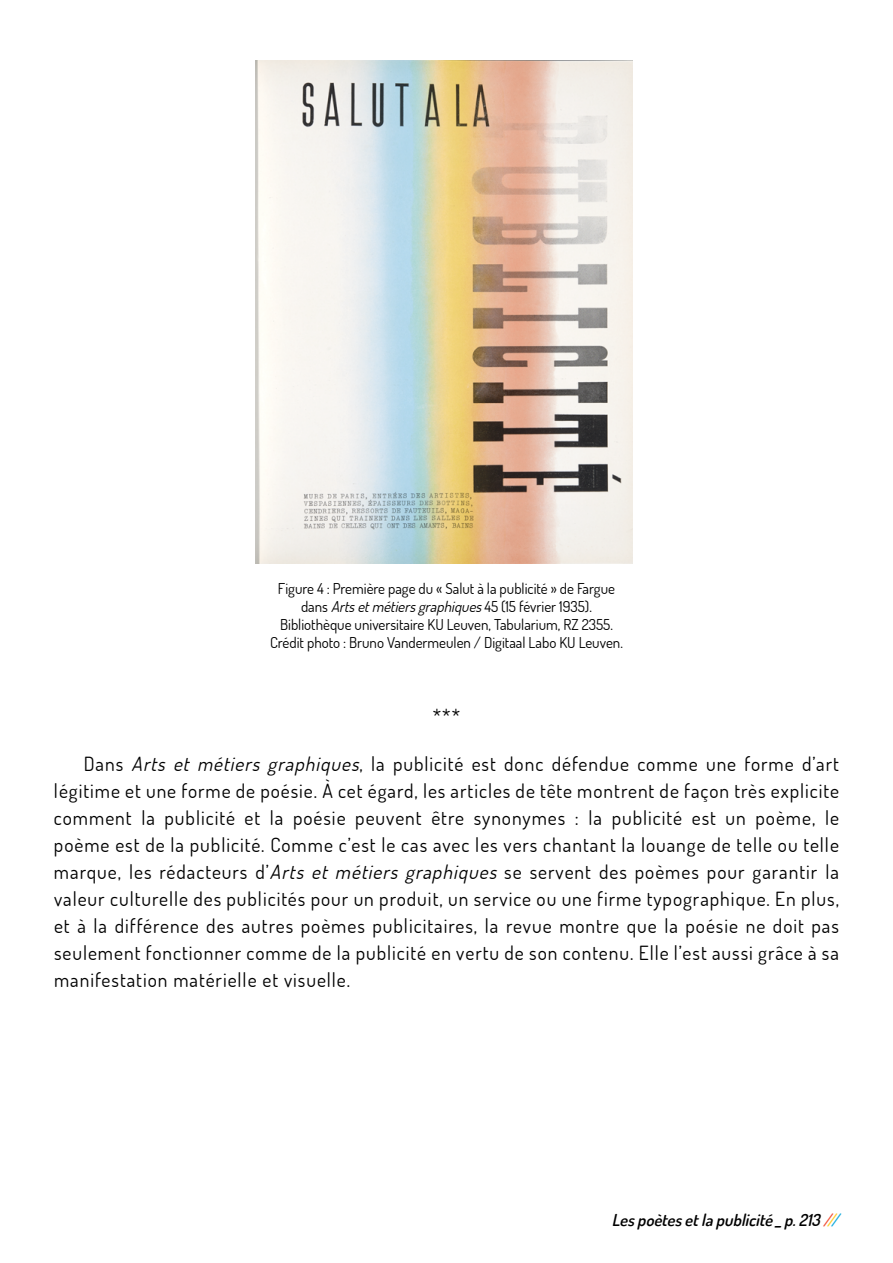
<style>
.page{position:relative;width:893px;height:1263px;background:#fff}
.page>*{position:absolute;margin:0;border:0;box-sizing:border-box;transform-origin:0 0}
.t1{font:19.5px/27px "Dosis";letter-spacing:.05em;color:#000;text-align:justify}
.t2{font:italic 600 16.5px "Dosis";color:#000}
.t3{font:15px/18px "Dosis";color:#000;text-align:center}
.s1{font-style:italic}
.s2{color:#f04f36}
.s3{color:#ffcc28}
.s4{color:#1ad}
</style>
<div class="page">
<img style="left:255px;top:61px;width:377px;height:502px">
<p class="t3" style="left:270px;top:579px;width:354px">Figure 4 : Première page du « Salut à la publicité » de Fargue<br>d a n s <span class="s1">Artsetmétiersgraphiques</span>45 (1 5 fé v r i e r 1 9 3 5 ) .<br>Bibliothèque universitaire KU Leuven, Tabularium, RZ 2355.<br>Crédit photo : Bruno Vandermeulen / Digitaal Labo KU Leuven.</p>
<p class="t1" style="left:433px;top:702px;width:29px">***</p>
<p class="t1" style="left:54px;top:750px;width:786px;text-indent:30px">Dans <span class="s1">Arts et métiers graphiques</span>, la publicité est donc défendue comme une forme d’art légitime et une forme de poésie. À cet égard, les articles de tête montrent de façon très explicite comment la publicité et la poésie peuvent être synonymes : la publicité est un poème, le poème est de la publicité. Comme c’est le cas avec les vers chantant la louange de telle ou telle marque, les rédacteurs d’<span class="s1">Arts et métiers graphiques</span> se servent des poèmes pour garantir la valeur culturelle des publicités pour un produit, un service ou une firme typographique. En plus, et à la différence des autres poèmes publicitaires, la revue montre que la poésie ne doit pas seulement fonctionner comme de la publicité en vertu de son contenu. Elle l’est aussi grâce à sa manifestation matérielle et visuelle.</p>
<p class="t2" style="left:612px;top:1209px;width:233px">Lespoètesetlapublicité_ p.213 <span class="s2">/</span><span class="s3">/</span><span class="s4">/</span></p>
</div>
